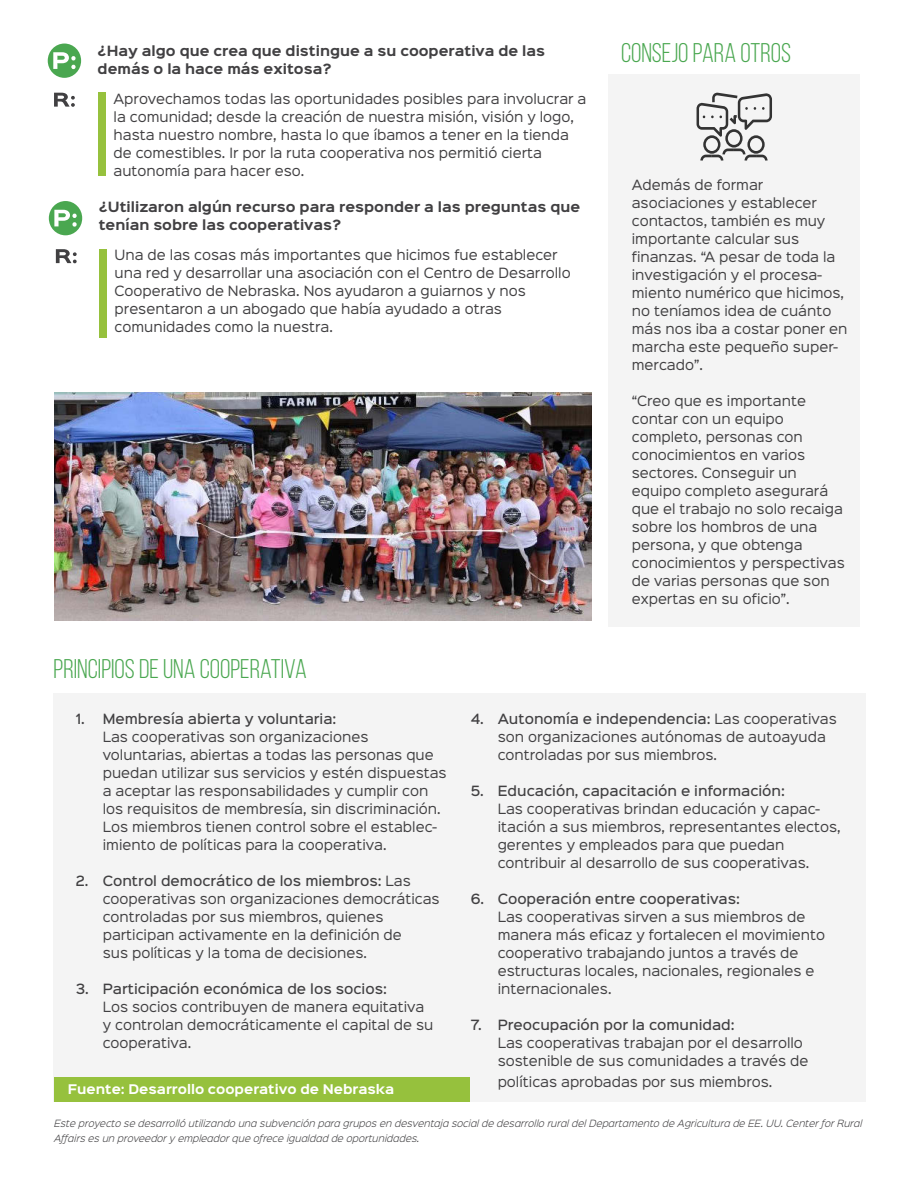
<style>
.page{position:relative;width:918px;height:1188px;background:#fff}
.page>*{position:absolute;margin:0;border:0;box-sizing:border-box;transform-origin:0 0}
.t1{font:27px "Bebas Neue";color:#4aa750}
.t2{font:12.75px/18px "Sinkin Sans 400";color:#414042}
.t3{font:700 12.75px/18px "Sinkin Sans 700";color:#414042}
.t4{font:700 12px "Sinkin Sans 700";color:#fff}
.t5{font:italic 300 9px/15px "Sinkin Sans 300";color:#414042}
.s1{font-family:"Sinkin Sans 500";font-weight:500}
</style>
<div class="page">
<div style="left:54px;top:693px;width:812px;height:409px;background:#f4f4f4"></div>
<div style="left:54px;top:1077px;width:415px;height:25px;background:#96c13d"></div>
<div style="left:48px;top:44px;width:33px;height:34px;background:#4aa750;border-radius:50%"></div>
<div style="left:98px;top:93px;width:8px;height:83px;background:#96c13d"></div>
<div style="left:49px;top:201px;width:33px;height:34px;background:#4aa750;border-radius:50%"></div>
<div style="left:99px;top:249px;width:8px;height:89px;background:#96c13d"></div>
<div style="left:608px;top:75px;width:252px;height:552px;background:#f4f4f4"></div>
<img style="left:55px;top:392px;width:536px;height:229px">
<svg style="left:697px;top:93px;width:75px;height:68px"></svg>
<svg style="left:53px;top:52px;width:23px;height:17px"></svg>
<svg style="left:54px;top:210px;width:23px;height:17px"></svg>
<svg style="left:54px;top:93px;width:21px;height:14px"></svg>
<svg style="left:56px;top:249px;width:21px;height:14px"></svg>
<p class="t3" style="left:98px;top:43px;width:449px">¿Hay algo que crea que distingue a su cooperativa de las demás o la hace más exitosa?</p>
<p class="t2" style="left:114px;top:89px;width:474px">Aprovechamos todas las oportunidades posibles para involucrar a la comunidad; desde la creación de nuestra misión, visión y logo, hasta nuestro nombre, hasta lo que íbamos a tener en la tienda de comestibles. Ir por la ruta cooperativa nos permitió cierta autonomía para hacer eso.</p>
<p class="t3" style="left:99px;top:199px;width:483px">¿Utilizaron algún recurso para responder a las preguntas que tenían sobre las cooperativas?</p>
<p class="t2" style="left:115px;top:245px;width:458px">Una de las cosas más importantes que hicimos fue establecer una red y desarrollar una asociación con el Centro de Desarrollo Cooperativo de Nebraska. Nos ayudaron a guiarnos y nos presentaron a un abogado que había ayudado a otras</p>
<p class="t2" style="left:115px;top:317px;width:220px">comunidades como la nuestra.</p>
<p class="t1" style="left:54px;top:654px;width:255px">PRINCIPIOS DE UNA COOPERATIVA</p>
<p class="t1" style="left:621px;top:39px;width:172px">CONSEJO PARA OTROS</p>
<p class="t2" style="left:632px;top:175px;width:217px">Además de formar asociaciones y establecer contactos, también es muy importante calcular sus finanzas. “A pesar de toda la investigación y el procesa&shy;miento numérico que hicimos, no teníamos idea de cuánto más nos iba a costar poner en marcha este pequeño super&shy;mercado”.</p>
<p class="t2" style="left:632px;top:391px;width:215px">“Creo que es importante contar con un equipo completo, personas con conocimientos en varios sectores. Conseguir un equipo completo asegurará que el trabajo no solo recaiga sobre los hombros de una persona, y que obtenga conocimientos y perspectivas de varias personas que son expertas en su oficio”.</p>
<p class="t2" style="left:103px;top:709px;width:345px;text-indent:-27px"><span class="s1">1. Membresía abierta y voluntaria:<br></span>Las cooperativas son organizaciones voluntarias, abiertas a todas las personas que puedan utilizar sus servicios y estén dispuestas a aceptar las responsabilidades y cumplir con los requisitos de membresía, sin discriminación.<br>Los miembros tienen control sobre el establec&shy;imiento de políticas para la cooperativa.</p>
<p class="t2" style="left:103px;top:871px;width:338px;text-indent:-27px"><span class="s1">2. Control democrático de los miembros:</span> Las cooperativas son organizaciones democráticas controladas por sus miembros, quienes participan activamente en la definición de<br>sus políticas y la toma de decisiones.</p>
<p class="t2" style="left:103px;top:979px;width:332px;text-indent:-27px"><span class="s1">3. Participación económica de los socios:<br></span>Los socios contribuyen de manera equitativa y controlan democráticamente el capital de su cooperativa.</p>
<p class="t4" style="left:68px;top:1083px;width:328px">Fuente: Desarrollo cooperativo de Nebraska</p>
<p class="t2" style="left:498px;top:709px;width:341px;text-indent:-27px"><span class="s1">4. Autonomía e independencia:</span> Las cooperativas son organizaciones autónomas de autoayuda controladas por sus miembros.</p>
<p class="t2" style="left:498px;top:781px;width:345px;text-indent:-27px"><span class="s1">5. Educación, capacitación e información:<br></span>Las cooperativas brindan educación y capac&shy;itación a sus miembros, representantes electos, gerentes y empleados para que puedan contribuir al desarrollo de sus cooperativas.</p>
<p class="t2" style="left:498px;top:889px;width:329px;text-indent:-27px"><span class="s1">6. Cooperación entre cooperativas:<br></span>Las cooperativas sirven a sus miembros de manera más eficaz y fortalecen el movimiento cooperativo trabajando juntos a través de estructuras locales, nacionales, regionales e internacionales.</p>
<p class="t2" style="left:498px;top:1015px;width:312px;text-indent:-27px"><span class="s1">7. Preocupación por la comunidad:<br></span>Las cooperativas trabajan por el desarrollo sostenible de sus comunidades a través de</p>
<p class="t2" style="left:498px;top:1072px;width:276px">políticas aprobadas por sus miembros.</p>
<p class="t5" style="left:54px;top:1115px;width:810px">Este proyecto se desarrolló utilizando una subvención para grupos en desventaja social de desarrollo rural del Departamento de Agricultura de EE. UU. Center for Rural<br>Affairs es un proveedor y empleador que ofrece igualdad de oportunidades.</p>
</div>
